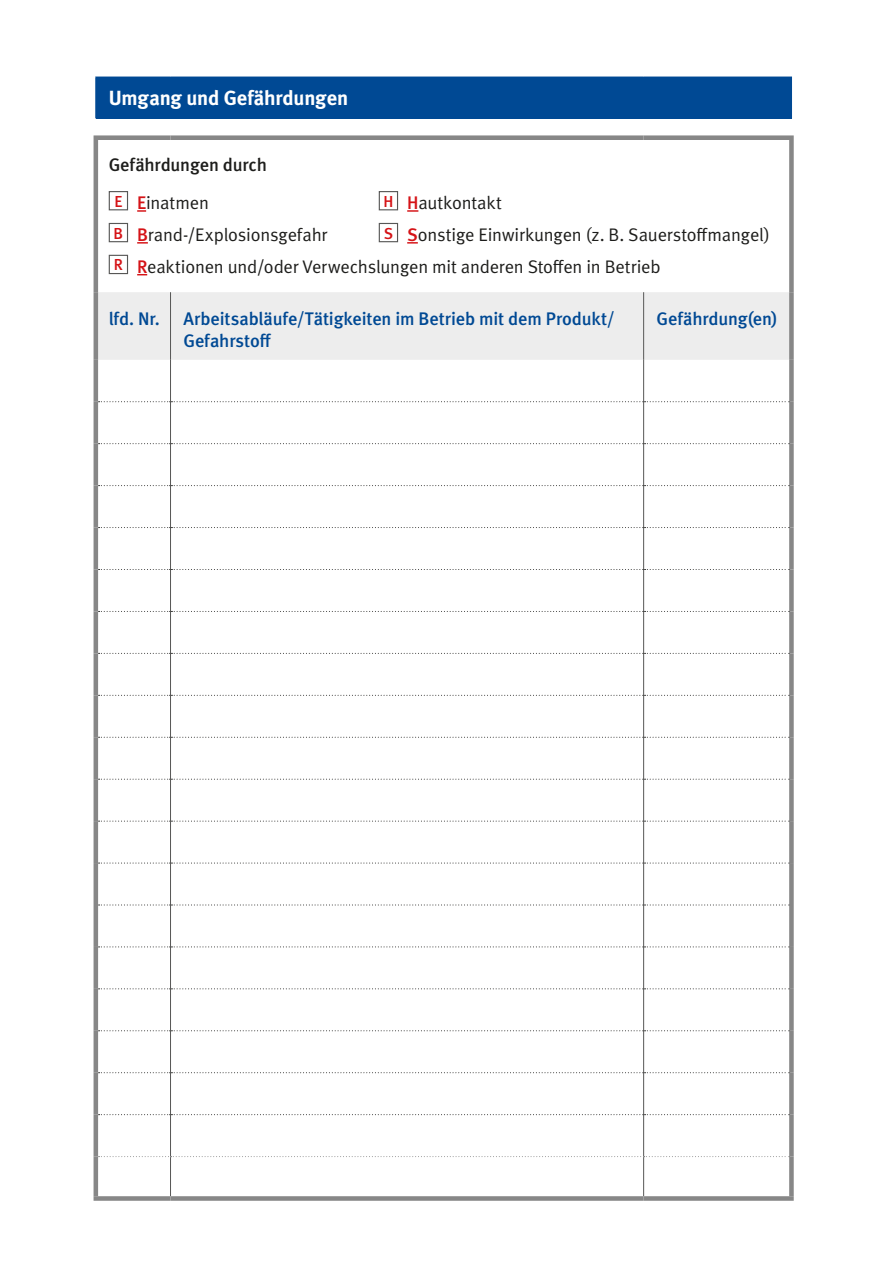
<style>
.page{position:relative;width:893px;height:1263px;background:#fff}
.page>*{position:absolute;margin:0;border:0;box-sizing:border-box;transform-origin:0 0}
.Inhalt_Tabellentext_Kopf{font:700 20.55px "DGUV Meta";letter-spacing:-.01em;color:#fff}
.Inhalt_Tabellentext{font:18.15px "DGUV Meta";letter-spacing:-.01em;color:#1d1d1b}
.Inhalt_Tabellentext-2{font:500 18.15px/21.6px "DGUV Meta";letter-spacing:-.005em;color:#004994}
.Inhalt_Tabellentext-3{font:500 18.15px "DGUV Meta";letter-spacing:-.01em;color:#1d1d1b}
.Inhalt_Tabellentext-4{font:500 15.9px "DGUV Meta";color:#d51317}
.s1{font-weight:500;color:#d51317}
</style>
<div class="page">
<div style="left:96px;top:77px;width:695px;height:41px;background:#004994"></div>
<div style="left:98px;top:292px;width:691px;height:68px;background:#ededed"></div>
<svg style="left:99px;top:401px;width:690px;height:1px"></svg>
<svg style="left:99px;top:443px;width:690px;height:1px"></svg>
<svg style="left:99px;top:485px;width:690px;height:1px"></svg>
<svg style="left:99px;top:527px;width:690px;height:1px"></svg>
<svg style="left:99px;top:569px;width:690px;height:1px"></svg>
<svg style="left:99px;top:611px;width:690px;height:1px"></svg>
<svg style="left:99px;top:653px;width:690px;height:1px"></svg>
<svg style="left:99px;top:695px;width:690px;height:1px"></svg>
<svg style="left:99px;top:737px;width:690px;height:1px"></svg>
<svg style="left:99px;top:779px;width:690px;height:1px"></svg>
<svg style="left:99px;top:821px;width:690px;height:1px"></svg>
<svg style="left:99px;top:862px;width:690px;height:1px"></svg>
<svg style="left:99px;top:904px;width:690px;height:1px"></svg>
<svg style="left:99px;top:946px;width:690px;height:1px"></svg>
<svg style="left:99px;top:988px;width:690px;height:1px"></svg>
<svg style="left:99px;top:1030px;width:690px;height:1px"></svg>
<svg style="left:99px;top:1072px;width:690px;height:1px"></svg>
<svg style="left:99px;top:1114px;width:690px;height:1px"></svg>
<hr style="left:170px;top:292px;width:1px;height:68px;background:#575756">
<hr style="left:643px;top:292px;width:1px;height:68px;background:#575756">
<hr style="left:170px;top:360px;width:1px;height:42px;background:#575756">
<hr style="left:643px;top:360px;width:1px;height:42px;background:#575756">
<hr style="left:170px;top:402px;width:1px;height:42px;background:#575756">
<hr style="left:643px;top:402px;width:1px;height:42px;background:#575756">
<hr style="left:170px;top:444px;width:1px;height:42px;background:#575756">
<hr style="left:643px;top:444px;width:1px;height:42px;background:#575756">
<hr style="left:170px;top:486px;width:1px;height:41px;background:#575756">
<hr style="left:643px;top:486px;width:1px;height:41px;background:#575756">
<hr style="left:170px;top:527px;width:1px;height:42px;background:#575756">
<hr style="left:643px;top:527px;width:1px;height:42px;background:#575756">
<hr style="left:170px;top:569px;width:1px;height:42px;background:#575756">
<hr style="left:643px;top:569px;width:1px;height:42px;background:#575756">
<hr style="left:170px;top:611px;width:1px;height:42px;background:#575756">
<hr style="left:643px;top:611px;width:1px;height:42px;background:#575756">
<hr style="left:170px;top:653px;width:1px;height:42px;background:#575756">
<hr style="left:643px;top:653px;width:1px;height:42px;background:#575756">
<hr style="left:170px;top:695px;width:1px;height:42px;background:#575756">
<hr style="left:643px;top:695px;width:1px;height:42px;background:#575756">
<hr style="left:170px;top:737px;width:1px;height:42px;background:#575756">
<hr style="left:643px;top:737px;width:1px;height:42px;background:#575756">
<hr style="left:170px;top:779px;width:1px;height:42px;background:#575756">
<hr style="left:643px;top:779px;width:1px;height:42px;background:#575756">
<hr style="left:170px;top:821px;width:1px;height:42px;background:#575756">
<hr style="left:643px;top:821px;width:1px;height:42px;background:#575756">
<hr style="left:170px;top:863px;width:1px;height:42px;background:#575756">
<hr style="left:643px;top:863px;width:1px;height:42px;background:#575756">
<hr style="left:170px;top:905px;width:1px;height:42px;background:#575756">
<hr style="left:643px;top:905px;width:1px;height:42px;background:#575756">
<hr style="left:170px;top:947px;width:1px;height:42px;background:#575756">
<hr style="left:643px;top:947px;width:1px;height:42px;background:#575756">
<hr style="left:170px;top:989px;width:1px;height:42px;background:#575756">
<hr style="left:643px;top:989px;width:1px;height:42px;background:#575756">
<hr style="left:170px;top:1031px;width:1px;height:42px;background:#575756">
<hr style="left:643px;top:1031px;width:1px;height:42px;background:#575756">
<hr style="left:170px;top:1073px;width:1px;height:42px;background:#575756">
<hr style="left:643px;top:1073px;width:1px;height:42px;background:#575756">
<hr style="left:170px;top:1115px;width:1px;height:41px;background:#575756">
<hr style="left:643px;top:1115px;width:1px;height:41px;background:#575756">
<hr style="left:170px;top:1157px;width:1px;height:39px;background:#575756">
<hr style="left:643px;top:1157px;width:1px;height:39px;background:#575756">
<div style="left:94px;top:135px;width:77px;height:5px;background:#878787"></div>
<hr style="left:94px;top:140px;width:4px;height:152px;background:#878787">
<div style="left:171px;top:135px;width:473px;height:5px;background:#878787"></div>
<div style="left:644px;top:135px;width:150px;height:5px;background:#878787"></div>
<div style="left:789px;top:140px;width:5px;height:152px;background:#878787"></div>
<hr style="left:94px;top:292px;width:4px;height:68px;background:#878787">
<div style="left:789px;top:292px;width:5px;height:68px;background:#878787"></div>
<hr style="left:94px;top:360px;width:4px;height:42px;background:#878787">
<div style="left:789px;top:360px;width:5px;height:42px;background:#878787"></div>
<hr style="left:94px;top:402px;width:4px;height:42px;background:#878787">
<div style="left:789px;top:402px;width:5px;height:42px;background:#878787"></div>
<hr style="left:94px;top:444px;width:4px;height:42px;background:#878787">
<div style="left:789px;top:444px;width:5px;height:42px;background:#878787"></div>
<hr style="left:94px;top:486px;width:4px;height:41px;background:#878787">
<div style="left:789px;top:486px;width:5px;height:41px;background:#878787"></div>
<hr style="left:94px;top:527px;width:4px;height:42px;background:#878787">
<div style="left:789px;top:527px;width:5px;height:42px;background:#878787"></div>
<hr style="left:94px;top:569px;width:4px;height:42px;background:#878787">
<div style="left:789px;top:569px;width:5px;height:42px;background:#878787"></div>
<hr style="left:94px;top:611px;width:4px;height:42px;background:#878787">
<div style="left:789px;top:611px;width:5px;height:42px;background:#878787"></div>
<hr style="left:94px;top:653px;width:4px;height:42px;background:#878787">
<div style="left:789px;top:653px;width:5px;height:42px;background:#878787"></div>
<hr style="left:94px;top:695px;width:4px;height:42px;background:#878787">
<div style="left:789px;top:695px;width:5px;height:42px;background:#878787"></div>
<hr style="left:94px;top:737px;width:4px;height:42px;background:#878787">
<div style="left:789px;top:737px;width:5px;height:42px;background:#878787"></div>
<hr style="left:94px;top:779px;width:4px;height:42px;background:#878787">
<div style="left:789px;top:779px;width:5px;height:42px;background:#878787"></div>
<hr style="left:94px;top:821px;width:4px;height:42px;background:#878787">
<div style="left:789px;top:821px;width:5px;height:42px;background:#878787"></div>
<hr style="left:94px;top:863px;width:4px;height:42px;background:#878787">
<div style="left:789px;top:863px;width:5px;height:42px;background:#878787"></div>
<hr style="left:94px;top:905px;width:4px;height:42px;background:#878787">
<div style="left:789px;top:905px;width:5px;height:42px;background:#878787"></div>
<hr style="left:94px;top:947px;width:4px;height:42px;background:#878787">
<div style="left:789px;top:947px;width:5px;height:42px;background:#878787"></div>
<hr style="left:94px;top:989px;width:4px;height:42px;background:#878787">
<div style="left:789px;top:989px;width:5px;height:42px;background:#878787"></div>
<hr style="left:94px;top:1031px;width:4px;height:42px;background:#878787">
<div style="left:789px;top:1031px;width:5px;height:42px;background:#878787"></div>
<hr style="left:94px;top:1073px;width:4px;height:42px;background:#878787">
<div style="left:789px;top:1073px;width:5px;height:42px;background:#878787"></div>
<hr style="left:94px;top:1115px;width:4px;height:41px;background:#878787">
<div style="left:789px;top:1115px;width:5px;height:41px;background:#878787"></div>
<svg style="left:99px;top:1156px;width:690px;height:1px"></svg>
<hr style="left:94px;top:1156px;width:4px;height:40px;background:#878787">
<div style="left:789px;top:1156px;width:5px;height:40px;background:#878787"></div>
<div style="left:94px;top:1196px;width:77px;height:5px;background:#878787"></div>
<div style="left:171px;top:1196px;width:473px;height:5px;background:#878787"></div>
<div style="left:644px;top:1196px;width:150px;height:5px;background:#878787"></div>
<hr style="left:95px;top:77px;width:76px;height:1px;background:#004994">
<hr style="left:95px;top:78px;width:1px;height:40px;background:#004994">
<hr style="left:644px;top:77px;width:148px;height:1px;background:#004994">
<hr style="left:791px;top:78px;width:1px;height:40px;background:#004994">
<svg style="left:137px;top:210px;width:9px;height:2px"></svg>
<svg style="left:407px;top:210px;width:11px;height:2px"></svg>
<svg style="left:137px;top:242px;width:11px;height:2px"></svg>
<svg style="left:407px;top:242px;width:11px;height:2px"></svg>
<div style="left:109px;top:191px;width:19px;height:19px;border:1px solid #575756"></div>
<div style="left:379px;top:191px;width:19px;height:19px;border:1px solid #575756"></div>
<div style="left:109px;top:223px;width:19px;height:19px;border:1px solid #575756"></div>
<div style="left:379px;top:223px;width:19px;height:19px;border:1px solid #575756"></div>
<div style="left:109px;top:255px;width:19px;height:19px;border:1px solid #575756"></div>
<p class="Inhalt_Tabellentext_Kopf" style="left:109px;top:86px;width:241px">Umgang und Gefährdungen</p>
<p class="Inhalt_Tabellentext-3" style="left:109px;top:154px;width:160px">Gefährdungen durch</p>
<p class="Inhalt_Tabellentext-4" style="left:114px;top:192px;width:9px">E</p>
<p class="Inhalt_Tabellentext" style="left:137px;top:192px;width:73px"><span class="s1">E</span>inatmen</p>
<p class="Inhalt_Tabellentext-4" style="left:383px;top:192px;width:11px">H</p>
<p class="Inhalt_Tabellentext" style="left:407px;top:192px;width:96px"><span class="s1">H</span>autkontakt</p>
<p class="Inhalt_Tabellentext-4" style="left:114px;top:224px;width:11px">B</p>
<p class="Inhalt_Tabellentext" style="left:137px;top:224px;width:192px"><span class="s1">B</span>rand-/Explosionsgefahr</p>
<p class="Inhalt_Tabellentext-4" style="left:384px;top:224px;width:11px">S</p>
<p class="Inhalt_Tabellentext" style="left:407px;top:224px;width:364px"><span class="s1">S</span>onstige Einwirkungen (z. B. Sauerstoffmangel)</p>
<p class="Inhalt_Tabellentext-4" style="left:114px;top:256px;width:11px">R</p>
<p class="Inhalt_Tabellentext" style="left:137px;top:256px;width:525px"><span class="s1">R</span>eaktionen und/oder Verwechslungen mit anderen Stoffen in Betrieb</p>
<p class="Inhalt_Tabellentext-2" style="left:109px;top:309px;width:53px">lfd. Nr.</p>
<p class="Inhalt_Tabellentext-2" style="left:183px;top:309px;width:433px">Arbeitsabläufe/Tätigkeiten im Betrieb mit dem Produkt/<br>Gefahrstoff</p>
<p class="Inhalt_Tabellentext-2" style="left:656px;top:309px;width:122px">Gefährdung(en)</p>
</div>
